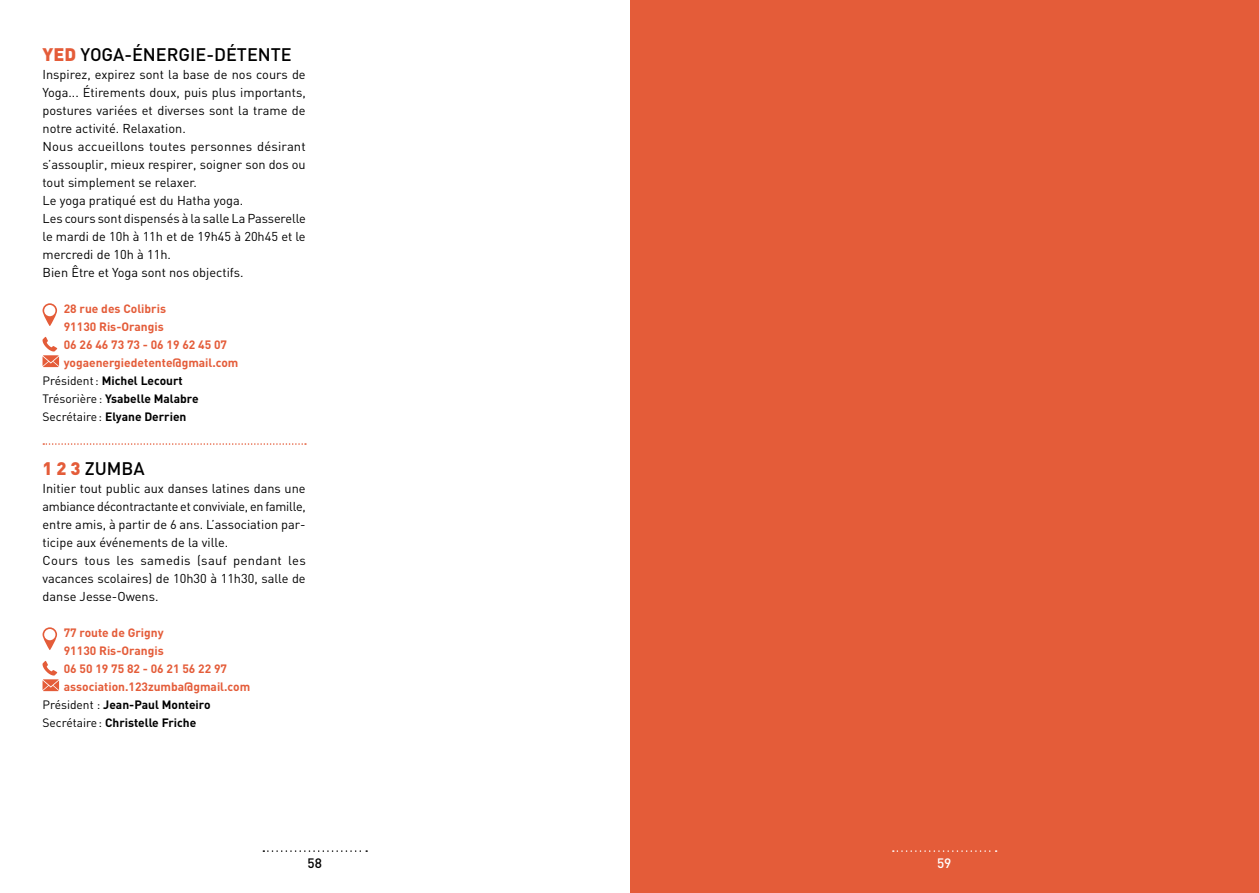
<style>
.page{position:relative;width:1259px;height:893px;background:#fff}
.page>*{position:absolute;margin:0;border:0;box-sizing:border-box;transform-origin:0 0}
.t1{font:500 18px "DIN";color:#000}
.t2{font:500 13.5px "DIN";color:#000}
.t3{font:500 13.5px "DIN";color:#fff}
.t4{font:12.75px/18px "DIN";color:#000}
.t5{font:700 12px "DIN";color:#e45c39}
.t6{font:700 12px "DIN";color:#000}
.s1{font-weight:900;color:#e45c39}
.s2{font-weight:400}
</style>
<div class="page">
<svg style="left:43px;top:443px;width:263px;height:2px"></svg>
<svg style="left:43px;top:303px;width:14px;height:23px"></svg>
<svg style="left:43px;top:337px;width:16px;height:30px"></svg>
<svg style="left:43px;top:627px;width:14px;height:23px"></svg>
<svg style="left:43px;top:661px;width:16px;height:30px"></svg>
<div style="left:630px;top:0;width:629px;height:893px;background:#e45c39"></div>
<svg style="left:263px;top:850px;width:104px;height:2px"></svg>
<svg style="left:893px;top:850px;width:103px;height:2px"></svg>
<h1 class="t1" style="left:43px;top:43px;width:251px"><span class="s1">YED</span> YOGA-ÉNERGIE-DÉTENTE</h1>
<p class="t4" style="left:43px;top:65px;width:265px">Inspirez, expirez sont la base de nos cours de Yoga... Étirements doux, puis plus importants, postures variées et diverses sont la trame de notre activité. Relaxation.<br>Nous accueillons toutes personnes désirant s’assouplir, mieux respirer, soigner son dos ou tout simplement se relaxer.<br>Le yoga pratiqué est du Hatha yoga.<br>Les cours sont dispensés à la salle La Passerelle le mardi de 10h à 11h et de 19h45 à 20h45 et le mercredi de 10h à 11h.<br>Bien Être et Yoga sont nos objectifs.</p>
<p class="t5" style="left:64px;top:300px;width:104px">28 rue des Colibris</p>
<p class="t5" style="left:64px;top:318px;width:101px">91130 Ris-Orangis</p>
<p class="t5" style="left:64px;top:336px;width:165px">06 26 46 73 73 - 06 19 62 45 07</p>
<p class="t5" style="left:64px;top:354px;width:176px">yogaenergiedetente@gmail.com</p>
<p class="t6" style="left:43px;top:372px;width:142px"><span class="s2">Président:</span> Michel Lecourt</p>
<p class="t6" style="left:43px;top:390px;width:158px"><span class="s2">Trésorière:</span> Ysabelle Malabre</p>
<p class="t6" style="left:43px;top:408px;width:145px"><span class="s2">Secrétaire:</span> Elyane Derrien</p>
<h1 class="t1" style="left:43px;top:457px;width:104px"><span class="s1">1 2 3</span> ZUMBA</h1>
<p class="t4" style="left:43px;top:479px;width:265px">Initier tout public aux danses latines dans une ambiance décontractante et conviviale, en famille, entre amis, à partir de 6 ans. L’association par&shy;ticipe aux événements de la ville.<br>Cours tous les samedis (sauf pendant les vacances scolaires) de 10h30 à 11h30, salle de danse Jesse-Owens.</p>
<p class="t5" style="left:64px;top:624px;width:101px">77 route de Grigny</p>
<p class="t5" style="left:64px;top:642px;width:101px">91130 Ris-Orangis</p>
<p class="t5" style="left:64px;top:660px;width:165px">06 50 19 75 82 - 06 21 56 22 97</p>
<p class="t5" style="left:64px;top:678px;width:188px">association.123zumba@gmail.com</p>
<p class="t6" style="left:43px;top:696px;width:169px"><span class="s2">Président :</span> Jean-Paul Monteiro</p>
<p class="t6" style="left:43px;top:714px;width:155px"><span class="s2">Secrétaire:</span> Christelle Friche</p>
<p class="t2" style="left:307px;top:854px;width:16px">58</p>
<p class="t3" style="left:937px;top:854px;width:16px">59</p>
</div>
